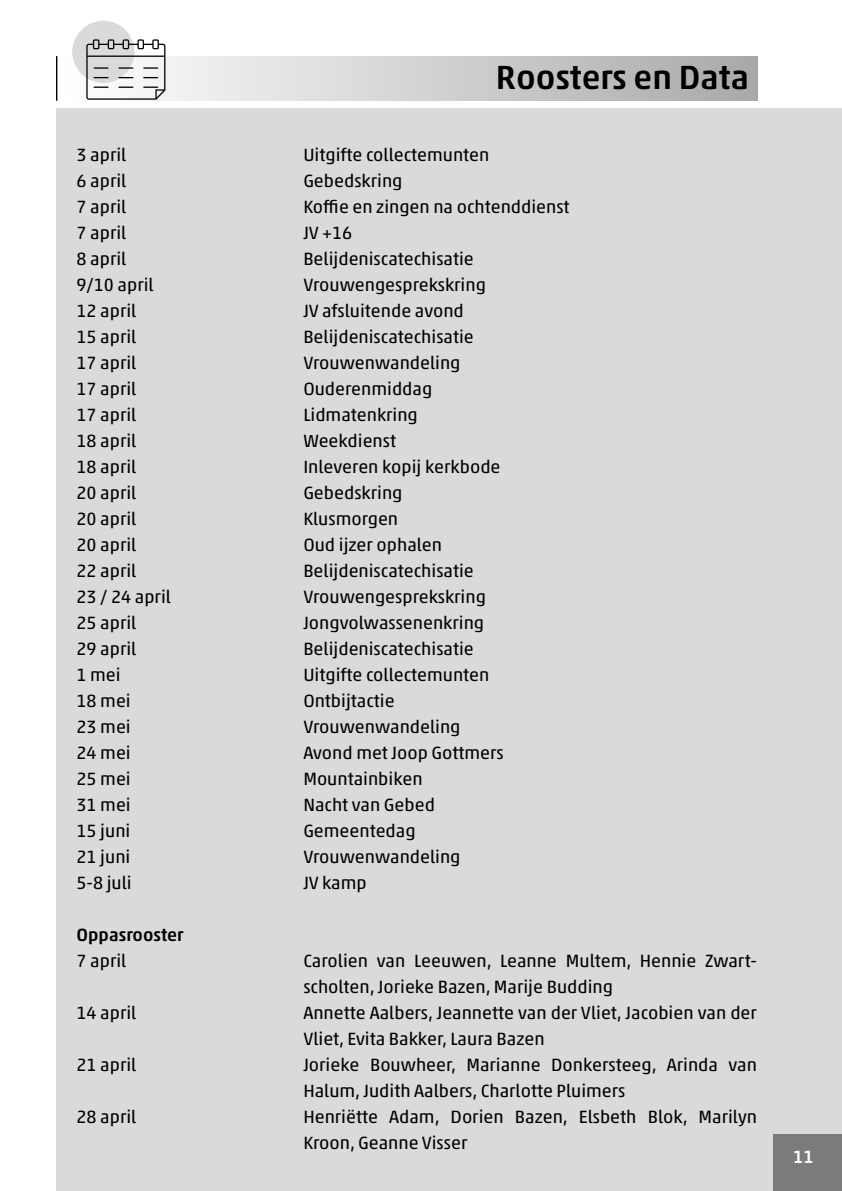
<style>
.page{position:relative;width:842px;height:1191px;background:#fff}
.page>*{position:absolute;margin:0;border:0;box-sizing:border-box;transform-origin:0 0}
.t1{font:500 34px "Akko Std";color:#000}
.t2{font:18px/26px "Akko Std";color:#000}
.t3{font:500 18px "Akko Std";color:#000}
.t4{font:500 18px "Akko Std";color:#fff}
</style>
<div class="page">
<div style="left:57px;top:109px;width:785px;height:1082px;background:#dadada"></div>
<svg style="left:57px;top:57px;width:701px;height:43px"></svg>
<div style="left:72px;top:21px;width:62px;height:62px;background:#dadada;border-radius:50%"></div>
<svg style="left:86px;top:39px;width:79px;height:61px"></svg>
<hr style="left:56px;top:57px;width:1px;height:43px;background:#000">
<div style="left:774px;top:1134px;width:68px;height:57px;background:#7c7b7b"></div>
<h1 class="t1" style="left:496px;top:57px;width:254px">Roosters en Data</h1>
<p class="t2" style="left:77px;top:141px;width:51px">3 april</p>
<p class="t2" style="left:303px;top:141px;width:188px">Uitgifte collectemunten</p>
<p class="t2" style="left:77px;top:167px;width:51px">6 april</p>
<p class="t2" style="left:303px;top:167px;width:101px">Gebedskring</p>
<p class="t2" style="left:77px;top:193px;width:51px">7 april</p>
<p class="t2" style="left:303px;top:193px;width:268px">Koffie en zingen na ochtenddienst</p>
<p class="t2" style="left:77px;top:219px;width:51px">7 april</p>
<p class="t2" style="left:303px;top:219px;width:50px">JV +16</p>
<p class="t2" style="left:77px;top:245px;width:51px">8 april</p>
<p class="t2" style="left:303px;top:245px;width:172px">Belijdeniscatechisatie</p>
<p class="t2" style="left:77px;top:271px;width:79px">9/10 april</p>
<p class="t2" style="left:303px;top:271px;width:184px">Vrouwengesprekskring</p>
<p class="t2" style="left:77px;top:297px;width:61px">12 april</p>
<p class="t2" style="left:303px;top:297px;width:162px">JV afsluitende avond</p>
<p class="t2" style="left:77px;top:323px;width:61px">15 april</p>
<p class="t2" style="left:303px;top:323px;width:172px">Belijdeniscatechisatie</p>
<p class="t2" style="left:77px;top:349px;width:61px">17 april</p>
<p class="t2" style="left:303px;top:349px;width:159px">Vrouwenwandeling</p>
<p class="t2" style="left:77px;top:375px;width:61px">17 april</p>
<p class="t2" style="left:303px;top:375px;width:130px">Ouderenmiddag</p>
<p class="t2" style="left:77px;top:401px;width:61px">17 april</p>
<p class="t2" style="left:303px;top:401px;width:116px">Lidmatenkring</p>
<p class="t2" style="left:77px;top:427px;width:61px">18 april</p>
<p class="t2" style="left:303px;top:427px;width:94px">Weekdienst</p>
<p class="t2" style="left:77px;top:453px;width:61px">18 april</p>
<p class="t2" style="left:303px;top:453px;width:199px">Inleveren kopij kerkbode</p>
<p class="t2" style="left:77px;top:479px;width:61px">20 april</p>
<p class="t2" style="left:303px;top:479px;width:101px">Gebedskring</p>
<p class="t2" style="left:77px;top:505px;width:61px">20 april</p>
<p class="t2" style="left:303px;top:505px;width:96px">Klusmorgen</p>
<p class="t2" style="left:77px;top:531px;width:61px">20 april</p>
<p class="t2" style="left:303px;top:531px;width:140px">Oud ijzer ophalen</p>
<p class="t2" style="left:77px;top:557px;width:61px">22 april</p>
<p class="t2" style="left:303px;top:557px;width:172px">Belijdeniscatechisatie</p>
<p class="t2" style="left:77px;top:583px;width:96px">23 / 24 april</p>
<p class="t2" style="left:303px;top:583px;width:184px">Vrouwengesprekskring</p>
<p class="t2" style="left:77px;top:609px;width:61px">25 april</p>
<p class="t2" style="left:303px;top:609px;width:182px">Jongvolwassenenkring</p>
<p class="t2" style="left:77px;top:635px;width:61px">29 april</p>
<p class="t2" style="left:303px;top:635px;width:172px">Belijdeniscatechisatie</p>
<p class="t2" style="left:77px;top:661px;width:46px">1 mei</p>
<p class="t2" style="left:303px;top:661px;width:188px">Uitgifte collectemunten</p>
<p class="t2" style="left:77px;top:687px;width:56px">18 mei</p>
<p class="t2" style="left:303px;top:687px;width:93px">Ontbijtactie</p>
<p class="t2" style="left:77px;top:713px;width:56px">23 mei</p>
<p class="t2" style="left:303px;top:713px;width:159px">Vrouwenwandeling</p>
<p class="t2" style="left:77px;top:739px;width:56px">24 mei</p>
<p class="t2" style="left:303px;top:739px;width:202px">Avond met Joop Gottmers</p>
<p class="t2" style="left:77px;top:765px;width:56px">25 mei</p>
<p class="t2" style="left:303px;top:765px;width:121px">Mountainbiken</p>
<p class="t2" style="left:77px;top:791px;width:56px">31 mei</p>
<p class="t2" style="left:303px;top:791px;width:133px">Nacht van Gebed</p>
<p class="t2" style="left:77px;top:817px;width:55px">15 juni</p>
<p class="t2" style="left:303px;top:817px;width:114px">Gemeentedag</p>
<p class="t2" style="left:77px;top:843px;width:55px">21 juni</p>
<p class="t2" style="left:303px;top:843px;width:159px">Vrouwenwandeling</p>
<p class="t2" style="left:77px;top:869px;width:57px">5-8 juli</p>
<p class="t2" style="left:303px;top:869px;width:65px">JV kamp</p>
<p class="t3" style="left:77px;top:923px;width:109px">Oppasrooster</p>
<p class="t2" style="left:77px;top:947px;width:51px">7 april</p>
<p class="t2" style="left:303px;top:947px;width:455px">Carolien van Leeuwen, Leanne Multem, Hennie Zwart&shy;scholten, Jorieke Bazen, Marije Budding</p>
<p class="t2" style="left:77px;top:999px;width:61px">14 april</p>
<p class="t2" style="left:303px;top:999px;width:455px">Annette Aalbers, Jeannette van der Vliet, Jacobien van der<br>Vliet, Evita Bakker, Laura Bazen</p>
<p class="t2" style="left:77px;top:1051px;width:61px">21 april</p>
<p class="t2" style="left:303px;top:1051px;width:455px">Jorieke Bouwheer, Marianne Donkersteeg, Arinda van<br>Halum, Judith Aalbers, Charlotte Pluimers</p>
<p class="t2" style="left:77px;top:1103px;width:61px">28 april</p>
<p class="t2" style="left:303px;top:1103px;width:455px">Henriëtte Adam, Dorien Bazen, Elsbeth Blok, Marilyn<br>Kroon, Geanne Visser</p>
<p class="t4" style="left:793px;top:1145px;width:22px">11</p>
</div>
